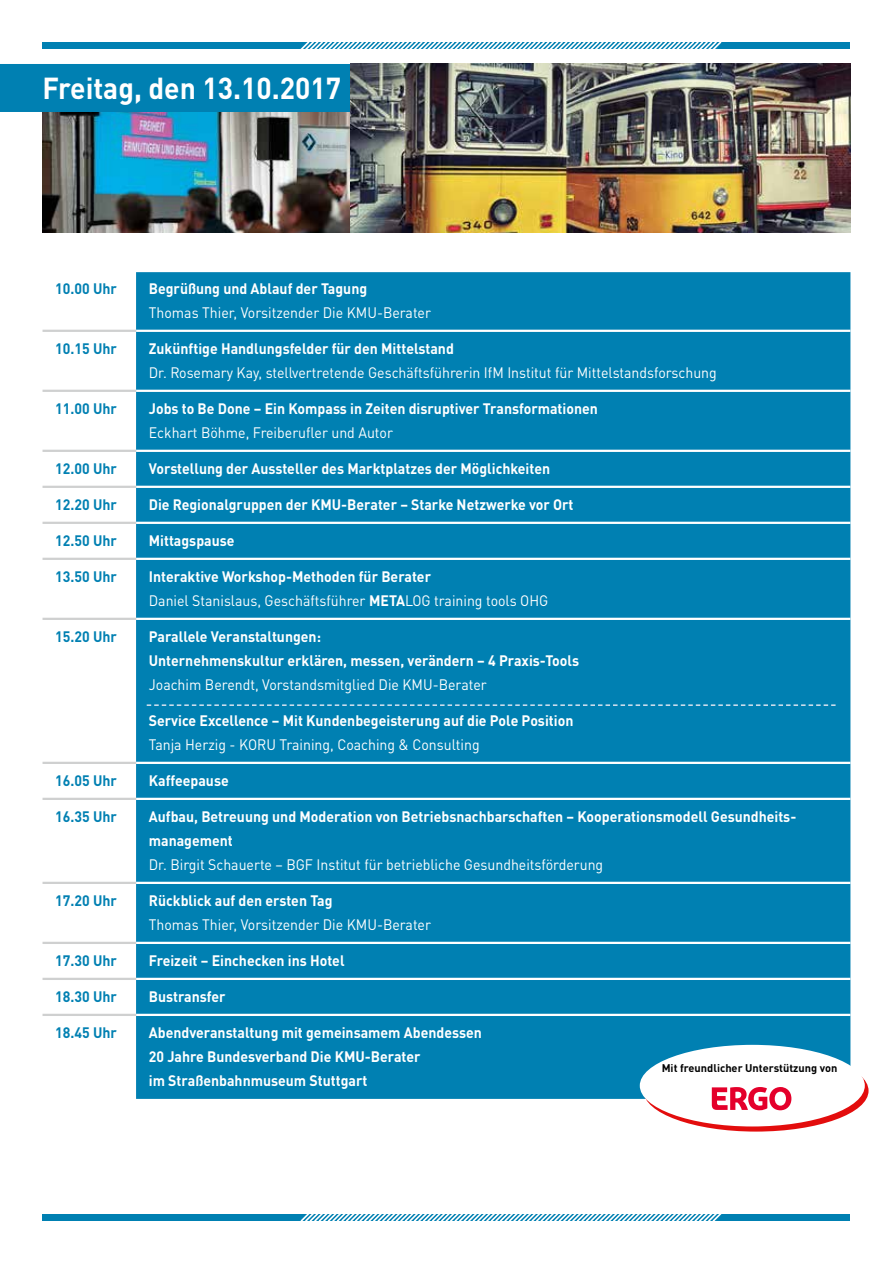
<style>
.page{position:relative;width:893px;height:1263px;background:#fff}
.page>*{position:absolute;margin:0;border:0;box-sizing:border-box;transform-origin:0 0}
.t1{font:700 30px "DINOT";color:#fff;scale:.94 1}
.t2{font:700 15px/24px "DINOT";color:#fff;scale:.94 1}
.t3{font:15px/24px "DINOT";color:#fff;scale:.94 1}
.t4{font:700 15px "DINOT";color:#0080b2;scale:.94 1}
.t5{font:700 10.95px "DINOT";color:#000}
.s1{font-weight:700}
</style>
<div class="page">
<img style="left:43px;top:112px;width:308px;height:121px">
<div style="left:0;top:64px;width:354px;height:48px;background:#0080b2"></div>
<div style="left:43px;top:43px;width:807px;height:6px;background:#0080b2"></div>
<svg style="left:300px;top:43px;width:421px;height:6px"></svg>
<div style="left:43px;top:1214px;width:807px;height:6px;background:#0080b2"></div>
<svg style="left:301px;top:1214px;width:421px;height:6px"></svg>
<div style="left:136px;top:272px;width:714px;height:827px;background:#0080b2"></div>
<hr style="left:136px;top:330px;width:714px;height:2px;background:#fff">
<hr style="left:136px;top:390px;width:714px;height:2px;background:#fff">
<hr style="left:136px;top:450px;width:714px;height:2px;background:#fff">
<hr style="left:136px;top:486px;width:714px;height:2px;background:#fff">
<hr style="left:136px;top:522px;width:714px;height:2px;background:#fff">
<hr style="left:136px;top:558px;width:714px;height:2px;background:#fff">
<hr style="left:136px;top:618px;width:714px;height:2px;background:#fff">
<hr style="left:136px;top:762px;width:714px;height:2px;background:#fff">
<hr style="left:43px;top:330px;width:93px;height:2px;background:#cfd0d0">
<hr style="left:43px;top:390px;width:93px;height:2px;background:#cfd0d0">
<hr style="left:43px;top:450px;width:93px;height:2px;background:#cfd0d0">
<hr style="left:43px;top:486px;width:93px;height:2px;background:#cfd0d0">
<hr style="left:43px;top:522px;width:93px;height:2px;background:#cfd0d0">
<hr style="left:43px;top:558px;width:93px;height:2px;background:#cfd0d0">
<hr style="left:43px;top:618px;width:93px;height:2px;background:#cfd0d0">
<hr style="left:43px;top:762px;width:93px;height:2px;background:#cfd0d0">
<hr style="left:136px;top:798px;width:714px;height:2px;background:#fff">
<hr style="left:136px;top:882px;width:714px;height:2px;background:#fff">
<hr style="left:136px;top:942px;width:714px;height:2px;background:#fff">
<hr style="left:136px;top:978px;width:714px;height:2px;background:#fff">
<hr style="left:136px;top:1014px;width:714px;height:2px;background:#fff">
<hr style="left:43px;top:798px;width:93px;height:2px;background:#cfd0d0">
<hr style="left:43px;top:882px;width:93px;height:2px;background:#cfd0d0">
<hr style="left:43px;top:942px;width:93px;height:2px;background:#cfd0d0">
<hr style="left:43px;top:978px;width:93px;height:2px;background:#cfd0d0">
<hr style="left:43px;top:1014px;width:93px;height:2px;background:#cfd0d0">
<img style="left:351px;top:64px;width:499px;height:169px">
<svg style="left:147px;top:704px;width:689px;height:2px"></svg>
<svg style="left:643px;top:1050px;width:225px;height:81px"></svg>
<div style="left:640px;top:1045px;width:225px;height:81px;background:#fff;border-radius:50%"></div>
<svg style="left:712px;top:1087px;width:79px;height:23px"></svg>
<h1 class="t1" style="left:43px;top:69px;width:319px">Freitag, den 13.10.2017</h1>
<p class="t4" style="left:55px;top:279px;width:67px">10.00 Uhr</p>
<p class="t2" style="left:149px;top:276px;width:234px">Begrüßung und Ablauf der Tagung</p>
<p class="t3" style="left:149px;top:300px;width:302px">Thomas Thier, Vorsitzender Die KMU-Berater</p>
<p class="t4" style="left:55px;top:339px;width:67px">10.15 Uhr</p>
<p class="t2" style="left:149px;top:336px;width:326px">Zukünftige Handlungsfelder für den Mittelstand</p>
<p class="t3" style="left:149px;top:360px;width:606px">Dr. Rosemary Kay, stellvertretende Geschäftsführerin IfM Institut für Mittelstandsforschung</p>
<p class="t4" style="left:55px;top:399px;width:67px">11.00 Uhr</p>
<p class="t2" style="left:149px;top:396px;width:479px">Jobs to Be Done – Ein Kompass in Zeiten disruptiver Transformationen</p>
<p class="t3" style="left:149px;top:420px;width:261px">Eckhart Böhme, Freiberufler und Autor</p>
<p class="t4" style="left:55px;top:459px;width:67px">12.00 Uhr</p>
<p class="t2" style="left:149px;top:456px;width:428px">Vorstellung der Aussteller des Marktplatzes der Möglichkeiten</p>
<p class="t4" style="left:55px;top:495px;width:67px">12.20 Uhr</p>
<p class="t2" style="left:149px;top:492px;width:453px">Die Regionalgruppen der KMU-Berater – Starke Netzwerke vor Ort</p>
<p class="t4" style="left:55px;top:531px;width:67px">12.50 Uhr</p>
<p class="t2" style="left:149px;top:528px;width:93px">Mittagspause</p>
<p class="t4" style="left:55px;top:567px;width:67px">13.50 Uhr</p>
<p class="t3" style="left:149px;top:564px;width:426px"><span class="s1">Interaktive Workshop-Methoden für Berater<br></span>Daniel Stanislaus, Geschäftsführer <span class="s1">META</span>LOG training tools OHG</p>
<p class="t4" style="left:55px;top:627px;width:67px">15.20 Uhr</p>
<p class="t2" style="left:149px;top:624px;width:459px">Parallele Veranstaltungen:<br>Unternehmenskultur erklären, messen, verändern – 4 Praxis-Tools</p>
<p class="t3" style="left:149px;top:672px;width:361px">Joachim Berendt, Vorstandsmitglied Die KMU-Berater</p>
<p class="t2" style="left:149px;top:708px;width:453px">Service Excellence – Mit Kundenbegeisterung auf die Pole Position</p>
<p class="t3" style="left:149px;top:732px;width:353px">Tanja Herzig - KORU Training, Coaching &amp; Consulting</p>
<p class="t4" style="left:55px;top:771px;width:67px">16.05 Uhr</p>
<p class="t2" style="left:149px;top:768px;width:87px">Kaffeepause</p>
<p class="t4" style="left:55px;top:807px;width:67px">16.35 Uhr</p>
<p class="t2" style="left:149px;top:804px;width:689px">Aufbau, Betreuung und Moderation von Betriebsnachbarschaften – Kooperationsmodell Gesundheits&shy;management</p>
<p class="t3" style="left:149px;top:852px;width:485px">Dr. Birgit Schauerte – BGF Institut für betriebliche Gesundheitsförderung</p>
<p class="t4" style="left:55px;top:891px;width:67px">17.20 Uhr</p>
<p class="t2" style="left:149px;top:888px;width:197px">Rückblick auf den ersten Tag</p>
<p class="t3" style="left:149px;top:912px;width:302px">Thomas Thier, Vorsitzender Die KMU-Berater</p>
<p class="t4" style="left:55px;top:951px;width:67px">17.30 Uhr</p>
<p class="t2" style="left:149px;top:948px;width:210px">Freizeit – Einchecken ins Hotel</p>
<p class="t4" style="left:55px;top:987px;width:67px">18.30 Uhr</p>
<p class="t2" style="left:149px;top:984px;width:83px">Bustransfer</p>
<p class="t4" style="left:55px;top:1023px;width:67px">18.45 Uhr</p>
<p class="t2" style="left:149px;top:1020px;width:356px">Abendveranstaltung mit gemeinsamem Abendessen<br>20 Jahre Bundesverband Die KMU-Berater<br>im Straßenbahnmuseum Stuttgart</p>
<p class="t5" style="left:662px;top:1061px;width:177px">Mit freundlicher Unterstützung von</p>
</div>
